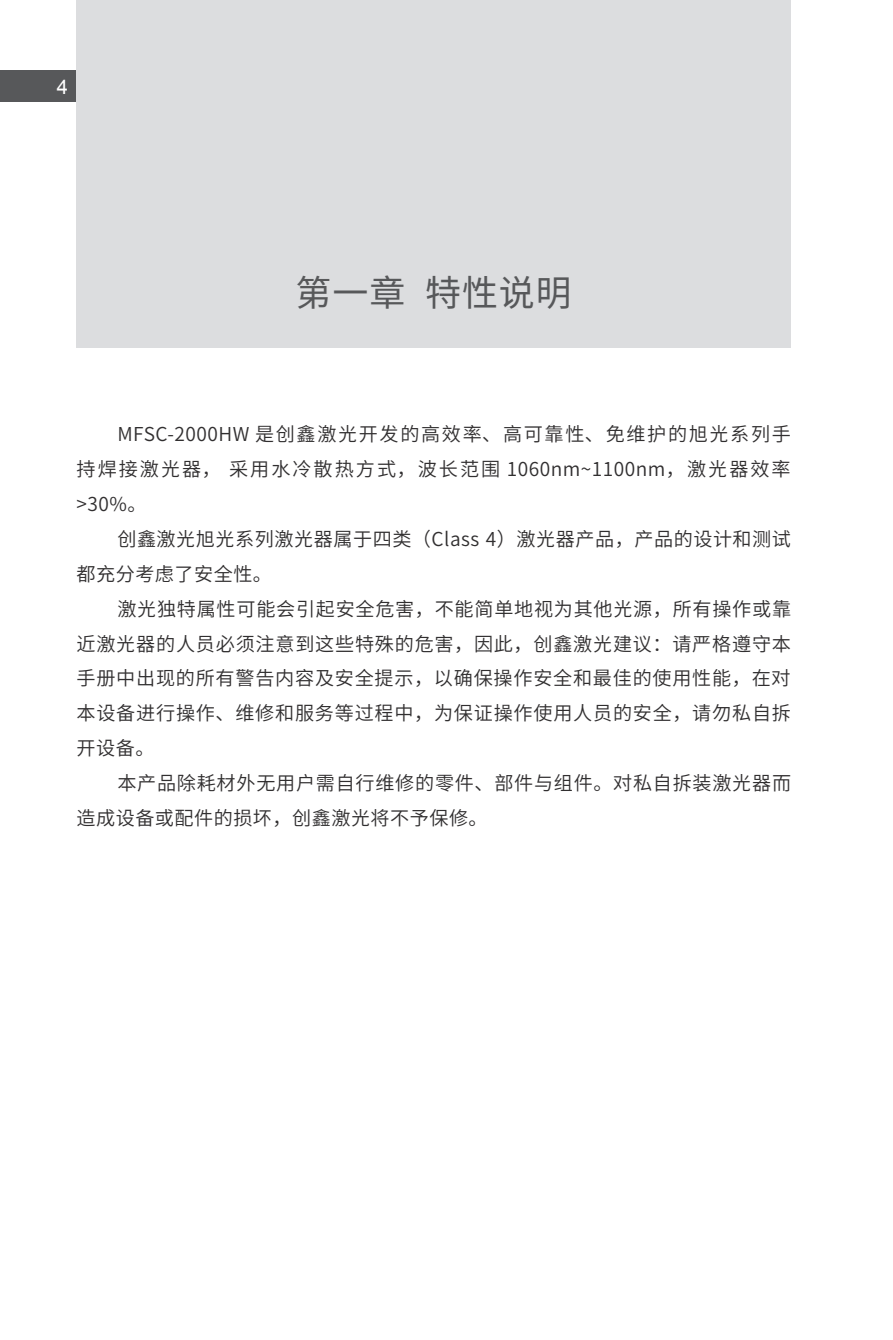
<style>
.page{position:relative;width:893px;height:1340px;background:#fff}
.page>*{position:absolute;margin:0;border:0;box-sizing:border-box;transform-origin:0 0}
._1-一级标题{font:36px "Source Han Sans HWSC";letter-spacing:.025em;color:#57585a}
.t1{font:20.25px "Arial";color:#fff}
._1-正文{font:19.12px/34.9px "Source Han Sans SC";letter-spacing:.04em;color:#312f30;text-align:justify}
</style>
<div class="page">
<div style="left:0;top:70px;width:77px;height:32px;background:#57585a"></div>
<div style="left:77px;top:0;width:714px;height:348px;background:#dcdddf"></div>
<p class="t1" style="left:57px;top:73px;width:13px">4</p>
<p class="_1-一级标题" style="left:296px;top:272px;width:278px">第一章 特性说明</p>
<p class="_1-正文" style="left:77px;top:417px;width:716px;text-indent:41px">MFSC-2000HW 是创鑫激光开发的高效率、高可靠性、免维护的旭光系列手持焊接激光器， 采用水冷散热方式，波长范围 1060nm~1100nm，激光器效率&gt;30%。</p>
<p class="_1-正文" style="left:77px;top:522px;width:716px;text-indent:41px">创鑫激光旭光系列激光器属于四类（Class 4）激光器产品，产品的设计和测试都充分考虑了安全性。</p>
<p class="_1-正文" style="left:77px;top:591px;width:716px;text-indent:41px">激光独特属性可能会引起安全危害，不能简单地视为其他光源，所有操作或靠近激光器的人员必须注意到这些特殊的危害，因此，创鑫激光建议：请严格遵守本手册中出现的所有警告内容及安全提示，以确保操作安全和最佳的使用性能，在对本设备进行操作、维修和服务等过程中，为保证操作使用人员的安全，请勿私自拆开设备。</p>
<p class="_1-正文" style="left:77px;top:766px;width:716px;text-indent:41px">本产品除耗材外无用户需自行维修的零件、部件与组件。对私自拆装激光器而造成设备或配件的损坏，创鑫激光将不予保修。</p>
</div>
